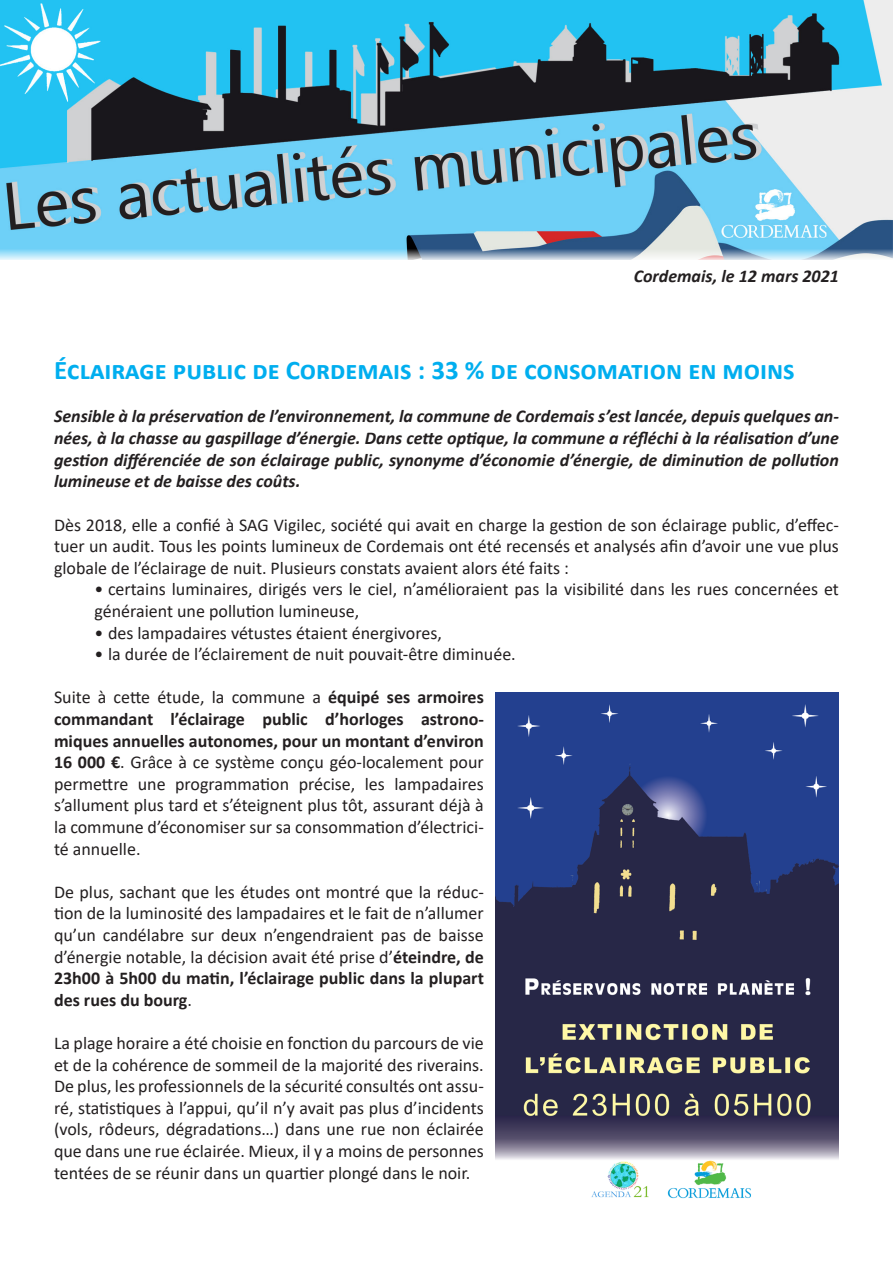
<style>
.page{position:relative;width:893px;height:1263px;background:#fff}
.page>*{position:absolute;margin:0;border:0;box-sizing:border-box;transform-origin:0 0}
.t1{font:700 27px "Calibri";color:#00aeef}
.t2{font:18px/21.6px "Calibri";color:#231f20;text-align:justify}
.t3{font:italic 700 18px/21.6px "Calibri";color:#231f20;text-align:justify}
.s1{font-weight:700}
</style>
<div class="page">
<img style="left:0;top:0;width:893px;height:260px">
<img style="left:496px;top:692px;width:343px;height:507px">
<p class="t3" style="left:634px;top:265px;width:207px">Cordemais, le 12 mars 2021</p>
<p class="t1" style="left:54px;top:351px;width:742px">Éclairage public de Cordemais : 33 % de consomation en moins</p>
<p class="t3" style="left:54px;top:405px;width:786px">Sensible à la préservation de l’environnement, la commune de Cordemais s’est lancée, depuis quelques an&shy;nées, à la chasse au gaspillage d’énergie. Dans cette optique, la commune a réfléchi à la réalisation d’une gestion différenciée de son éclairage public, synonyme d’économie d’énergie, de diminution de pollution lumineuse et de baisse des coûts.</p>
<p class="t2" style="left:54px;top:513px;width:786px">Dès 2018, elle a confié à SAG Vigilec, société qui avait en charge la gestion de son éclairage public, d’effec&shy;tuer un audit. Tous les points lumineux de Cordemais ont été recensés et analysés afin d’avoir une vue plus globale de l’éclairage de nuit. Plusieurs constats avaient alors été faits :</p>
<p class="t2" style="left:94px;top:578px;width:746px">• certains luminaires, dirigés vers le ciel, n’amélioraient pas la visibilité dans les rues concernées et généraient une pollution lumineuse,</p>
<p class="t2" style="left:94px;top:621px;width:349px">• des lampadaires vétustes étaient énergivores,</p>
<p class="t2" style="left:94px;top:643px;width:423px">• la durée de l’éclairement de nuit pouvait-être diminuée.</p>
<p class="t2" style="left:54px;top:686px;width:431px">Suite à cette étude, la commune a <span class="s1">équipé ses armoires commandant l’éclairage public d’horloges astrono&shy;miques annuelles autonomes, pour un montant d’environ 16 000 €</span>. Grâce à ce système conçu géo-localement pour permettre une programmation précise, les lampadaires s’allument plus tard et s’éteignent plus tôt, assurant déjà à la commune d’économiser sur sa consommation d’électrici&shy;té annuelle.</p>
<p class="t2" style="left:54px;top:880px;width:431px">De plus, sachant que les études ont montré que la réduc&shy;tion de la luminosité des lampadaires et le fait de n’allumer qu’un candélabre sur deux n’engendraient pas de baisse d’énergie notable, la décision avait été prise d’<span class="s1">éteindre, de 23h00 à 5h00 du matin, l’éclairage public dans la plupart des rues du bourg</span>.</p>
<p class="t2" style="left:54px;top:1032px;width:431px">La plage horaire a été choisie en fonction du parcours de vie et de la cohérence de sommeil de la majorité des riverains.<br>De plus, les professionnels de la sécurité consultés ont assu&shy;ré, statistiques à l’appui, qu’il n’y avait pas plus d’incidents (vols, rôdeurs, dégradations…) dans une rue non éclairée que dans une rue éclairée. Mieux, il y a moins de personnes tentées de se réunir dans un quartier plongé dans le noir.</p>
</div>
